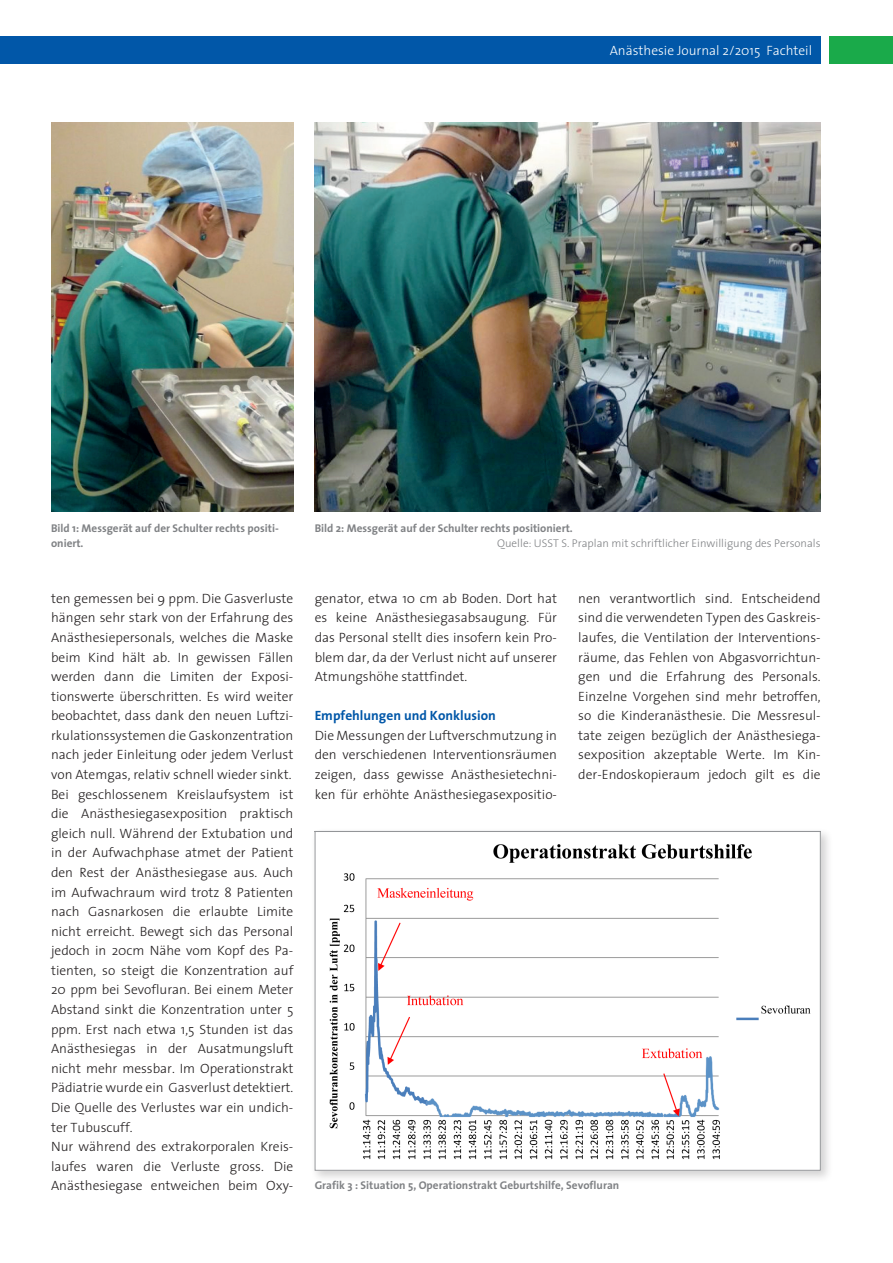
<style>
.page{position:relative;width:893px;height:1263px;background:#fff}
.page>*{position:absolute;margin:0;border:0;box-sizing:border-box;transform-origin:0 0}
.Lauftext_frz{font:300 13.5px/19.6px "The Sans";color:#231f20;text-align:justify}
.Lauftext_d{font:300 13.5px "The Sans";color:#fff}
.ZWISCHENTITEL_blau_f{font:700 13.5px "The Sans";color:#0157a8}
.Bildlegende{font:300 11.25px/15px "The Sans";color:#808285}
.Bildlegende-2{font:700 11.25px/15px "The Sans";color:#808285}
.s1{font-weight:700}
</style>
<div class="page">
<div style="left:0;top:36px;width:821px;height:27px;background:#0157a8"></div>
<div style="left:829px;top:36px;width:64px;height:27px;background:#1aaa4a"></div>
<img style="left:51px;top:123px;width:242px;height:388px">
<img style="left:315px;top:123px;width:506px;height:388px">
<div style="left:311px;top:827px;width:522px;height:356px;background:#231f20;opacity:.2"></div>
<img style="left:317px;top:833px;width:502px;height:336px">
<p class="Lauftext_d" style="left:610px;top:39px;width:204px">Anästhesie Journal 2/2015 Fachteil</p>
<p class="Bildlegende-2" style="left:51px;top:520px;width:229px">Bild 1: Messgerät auf der Schulter rechts positi&shy;oniert.</p>
<p class="Bildlegende" style="left:497px;top:520px;width:325px;text-indent:-182px"><span class="s1">Bild 2: Messgerät auf der Schulter rechts positioniert.<br></span>Quelle: USST S. Praplan mit schriftlicher Einwilligung des Personals</p>
<p class="Lauftext_frz" style="left:51px;top:588px;width:244px">ten gemessen bei 9 ppm. Die Gasverluste hängen sehr stark von der Erfahrung des Anästhesiepersonals, welches die Maske beim Kind hält ab. In gewissen Fällen werden dann die Limiten der Exposi&shy;tionswerte überschritten. Es wird weiter beobachtet, dass dank den neuen Luftzi&shy;rkulationssystemen die Gaskonzentration nach jeder Einleitung oder jedem Verlust von Atemgas, relativ schnell wieder sinkt.</p>
<p class="Lauftext_frz" style="left:51px;top:784px;width:244px">Bei geschlossenem Kreislaufsystem ist die Anästhesiegasexposition praktisch gleich null. Während der Extubation und in der Aufwachphase atmet der Patient den Rest der Anästhesiegase aus. Auch im Aufwachraum wird trotz 8 Patienten nach Gasnarkosen die erlaubte Limite nicht erreicht. Bewegt sich das Personal jedoch in 20cm Nähe vom Kopf des Pa&shy;tienten, so steigt die Konzentration auf 20 ppm bei Sevofluran. Bei einem Meter Abstand sinkt die Konzentration unter 5 ppm. Erst nach etwa 1,5 Stunden ist das Anästhesiegas in der Ausatmungsluft nicht mehr messbar. Im Operationstrakt Pädiatrie wurde ein Gasverlust detektiert.<br>Die Quelle des Verlustes war ein undich&shy;ter Tubuscuff.</p>
<p class="Lauftext_frz" style="left:51px;top:1136px;width:244px">Nur während des extrakorporalen Kreis&shy;laufes waren die Verluste gross. Die Anästhesiegase entweichen beim Oxy-</p>
<p class="Lauftext_frz" style="left:315px;top:588px;width:244px">genator, etwa 10 cm ab Boden. Dort hat es keine Anästhesiegasabsaugung. Für das Personal stellt dies insofern kein Pro&shy;blem dar, da der Verlust nicht auf unserer Atmungshöhe stattfindet.</p>
<p class="ZWISCHENTITEL_blau_f" style="left:315px;top:704px;width:183px">Empfehlungen und Konklusion</p>
<p class="Lauftext_frz" style="left:315px;top:725px;width:244px">Die Messungen der Luftverschmutzung in den verschiedenen Interventionsräumen zeigen, dass gewisse Anästhesietechni&shy;ken für erhöhte Anästhesiegasexpositio-</p>
<p class="Lauftext_frz" style="left:578px;top:588px;width:244px">nen verantwortlich sind. Entscheidend sind die verwendeten Typen des Gaskreis&shy;laufes, die Ventilation der Interventions&shy;räume, das Fehlen von Abgasvorrichtun&shy;gen und die Erfahrung des Personals.<br>Einzelne Vorgehen sind mehr betroffen, so die Kinderanästhesie. Die Messresul&shy;tate zeigen bezüglich der Anästhesiega&shy;sexposition akzeptable Werte. Im Kin&shy;der-Endoskopieraum jedoch gilt es die</p>
<p class="Bildlegende-2" style="left:315px;top:1178px;width:306px">Grafik 3 : Situation 5, Operationstrakt Geburtshilfe, Sevofluran</p>
</div>
